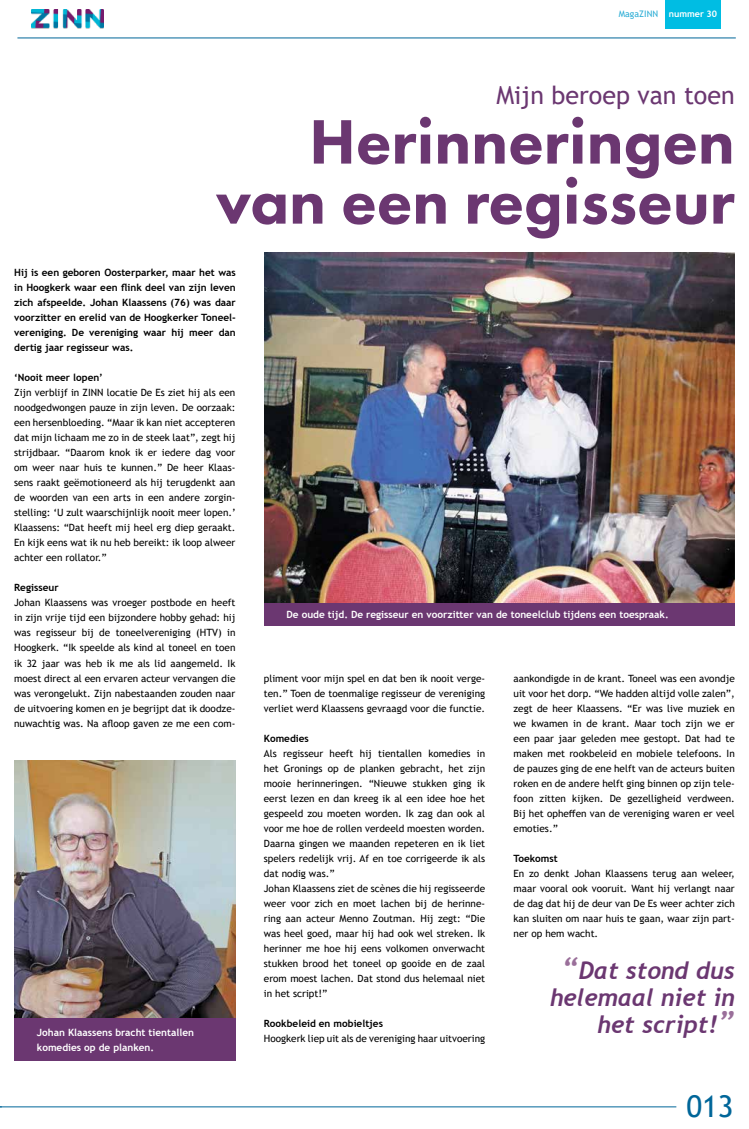
<style>
.page{position:relative;width:749px;height:1129px;background:#fff}
.page>*{position:absolute;margin:0;border:0;box-sizing:border-box;transform-origin:0 0}
.t1{font:800 65px/60px "Futura PT";color:#6b3771;text-align:right}
.t2{font:30px "Trebuchet MS";color:#069}
.t3{font:25px "Trebuchet MS";color:#6b3771}
.t4{font:italic 700 24px/27px "Trebuchet";color:#6b3771;text-align:right}
.t5{font:10px/15px "Trebuchet MS";color:#000;text-align:justify}
.t6{font:700 10px/15px "Trebuchet MS";color:#000;text-align:justify}
.t7{font:700 10px/15px "Trebuchet MS";color:#fff}
.t8{font:9px "Trebuchet MS";color:#2cadd5}
.s1{font-weight:700;color:#fff}
.s2{font-size:30px;color:#9a6f9a}
</style>
<div class="page">
<div style="left:665px;top:0;width:55px;height:28px;background:#00bde3"></div>
<img style="left:32px;top:10px;width:71px;height:19px">
<hr style="left:0;top:1106px;width:676px;height:1px;background:#069">
<hr style="left:17px;top:37px;width:718px;height:1px;background:#069">
<img style="left:14px;top:760px;width:221px;height:257px">
<img style="left:264px;top:252px;width:470px;height:351px">
<div style="left:264px;top:603px;width:470px;height:23px;background:#6b3771"></div>
<div style="left:14px;top:1017px;width:221px;height:43px;background:#6b3771"></div>
<p class="t8" style="left:618px;top:9px;width:100px">MagaZINN <span class="s1">nummer 30</span></p>
<h3 class="t3" style="left:496px;top:79px;width:240px">Mijn beroep van toen</h3>
<h1 class="t1" style="left:216px;top:111px;width:520px">Herinneringen van een regisseur</h1>
<p class="t6" style="left:14px;top:265px;width:223px">Hij is een geboren Oosterparker, maar het was in Hoogkerk waar een flink deel van zijn leven zich afspeelde. Johan Klaassens (76) was daar voorzitter en erelid van de Hoogkerker Toneel&shy;vereniging. De vereniging waar hij meer dan dertig jaar regisseur was.</p>
<p class="t6" style="left:14px;top:370px;width:90px">‘Nooit meer lopen’</p>
<p class="t5" style="left:14px;top:385px;width:223px">Zijn verblijf in ZINN locatie De Es ziet hij als een noodgedwongen pauze in zijn leven. De oorzaak: een hersenbloeding. “Maar ik kan niet accepteren dat mijn lichaam me zo in de steek laat”, zegt hij strijdbaar. “Daarom knok ik er iedere dag voor om weer naar huis te kunnen.” De heer Klaas&shy;sens raakt geëmotioneerd als hij terugdenkt aan de woorden van een arts in een andere zorgin&shy;stelling: ‘U zult waarschijnlijk nooit meer lopen.’ Klaassens: “Dat heeft mij heel erg diep geraakt.<br>En kijk eens wat ik nu heb bereikt: ik loop alweer achter een rollator.”</p>
<p class="t6" style="left:14px;top:580px;width:46px">Regisseur</p>
<p class="t5" style="left:14px;top:595px;width:223px">Johan Klaassens was vroeger postbode en heeft in zijn vrije tijd een bijzondere hobby gehad: hij was regisseur bij de toneelvereniging (HTV) in Hoogkerk. “Ik speelde als kind al toneel en toen ik 32 jaar was heb ik me als lid aangemeld. Ik moest direct al een ervaren acteur vervangen die was verongelukt. Zijn nabestaanden zouden naar de uitvoering komen en je begrijpt dat ik doodze&shy;nuwachtig was. Na afloop gaven ze me een com-</p>
<p class="t7" style="left:286px;top:607px;width:383px">De oude tijd. De regisseur en voorzitter van de toneelclub tijdens een toespraak.</p>
<p class="t5" style="left:264px;top:670px;width:223px">pliment voor mijn spel en dat ben ik nooit verge&shy;ten.” Toen de toenmalige regisseur de vereniging verliet werd Klaassens gevraagd voor die functie.</p>
<p class="t6" style="left:264px;top:730px;width:47px">Komedies</p>
<p class="t5" style="left:264px;top:745px;width:223px;text-align:left">Als regisseur heeft hij tientallen komedies in het Gronings op de planken gebracht, het zijn mooie herinneringen. “Nieuwe stukken ging ik eerst lezen en dan kreeg ik al een idee hoe het gespeeld zou moeten worden. Ik zag dan ook al voor me hoe de rollen verdeeld moesten worden.<br>Daarna gingen we maanden repeteren en ik liet spelers redelijk vrij. Af en toe corrigeerde ik als dat nodig was.”<br>Johan Klaassens ziet de scènes die hij regisseerde weer voor zich en moet lachen bij de herinne&shy;ring aan acteur Menno Zoutman. Hij zegt: “Die was heel goed, maar hij had ook wel streken. Ik herinner me hoe hij eens volkomen onverwacht stukken brood het toneel op gooide en de zaal erom moest lachen. Dat stond dus helemaal niet in het script!”</p>
<p class="t6" style="left:264px;top:1015px;width:121px">Rookbeleid en mobieltjes</p>
<p class="t5" style="left:264px;top:1030px;width:223px">Hoogkerk liep uit als de vereniging haar uitvoering</p>
<p class="t5" style="left:513px;top:670px;width:223px">aankondigde in de krant. Toneel was een avondje uit voor het dorp. “We hadden altijd volle zalen”, zegt de heer Klaassens. “Er was live muziek en we kwamen in de krant. Maar toch zijn we er een paar jaar geleden mee gestopt. Dat had te maken met rookbeleid en mobiele telefoons. In de pauzes ging de ene helft van de acteurs buiten roken en de andere helft ging binnen op zijn tele&shy;foon zitten kijken. De gezelligheid verdween.<br>Bij het opheffen van de vereniging waren er veel emoties.”</p>
<p class="t6" style="left:513px;top:850px;width:46px">Toekomst</p>
<p class="t5" style="left:513px;top:865px;width:223px">En zo denkt Johan Klaassens terug aan weleer, maar vooral ook vooruit. Want hij verlangt naar de dag dat hij de deur van De Es weer achter zich kan sluiten om naar huis te gaan, waar zijn part&shy;ner op hem wacht.</p>
<h3 class="t4" style="left:550px;top:956px;width:186px"><span class="s2">“</span>Dat stond dus helemaal niet in het script!<span class="s2">”</span></h3>
<p class="t7" style="left:37px;top:1024px;width:159px">Johan Klaassens bracht tientallen komedies op de planken.</p>
<h2 class="t2" style="left:686px;top:1087px;width:49px">013</h2>
</div>
